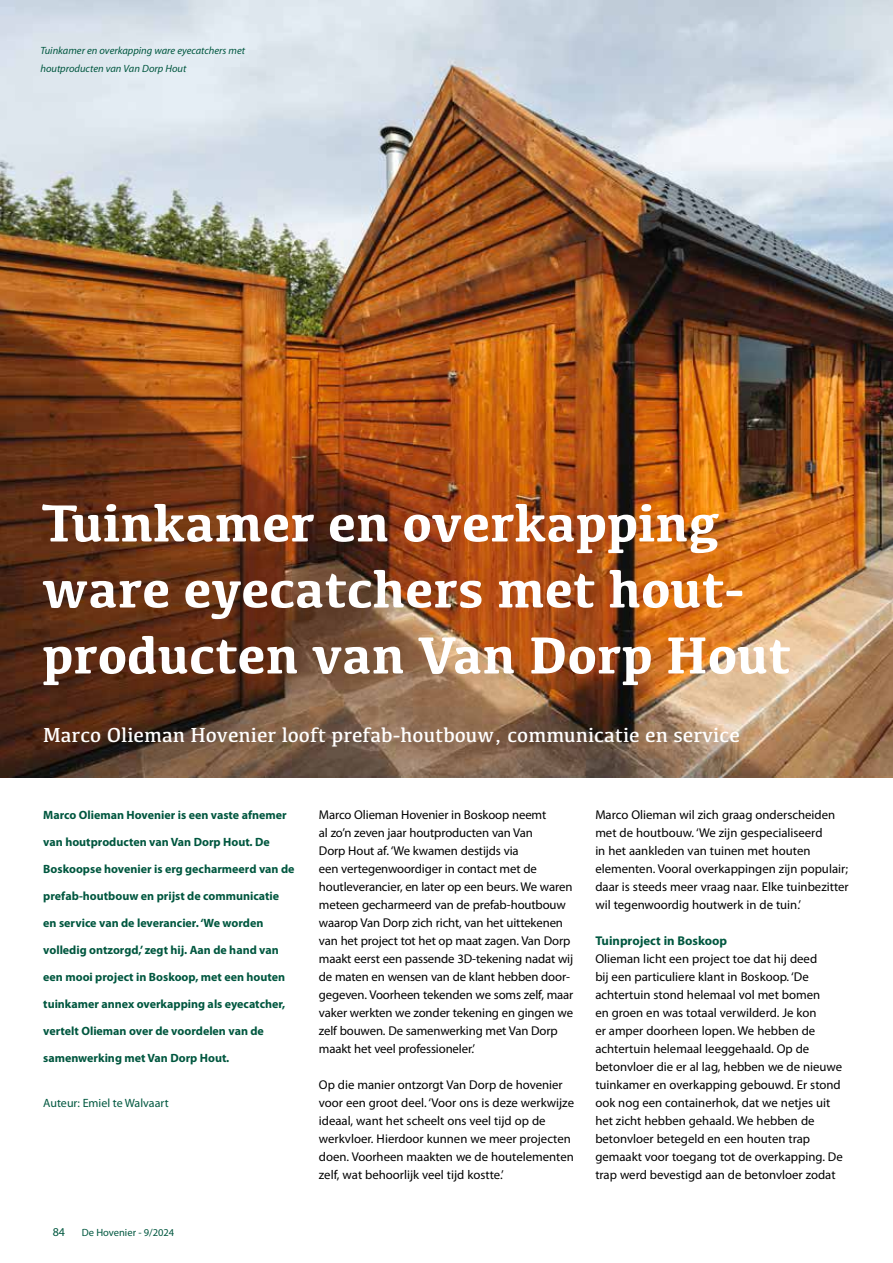
<style>
.page{position:relative;width:893px;height:1263px;background:#fff}
.page>*{position:absolute;margin:0;border:0;box-sizing:border-box;transform-origin:0 0}
.t1{font:700 54px/66px "Kefa";color:#fff}
.t2{font:21px "Kefa";color:#fff}
.t3{font:12.75px/18px "Myriad Pro";color:#000}
.t4{font:700 12.75px "Myriad Pro";color:#00573f}
.t5{font:700 12px "Myriad Pro";color:#00573f}
.t6{font:12px "Myriad Pro";color:#00573f}
.t7{font:italic 10.5px/18px "Myriad Pro";color:#00573f}
.t8{font:10.5px "Myriad Pro";color:#00573f}
</style>
<div class="page">
<img style="left:0;top:0;width:893px;height:778px">
<p class="t7" style="left:40px;top:41px;width:206px">Tuinkamer en overkapping ware eyecatchers met houtproducten van Van Dorp Hout</p>
<h1 class="t1" style="left:42px;top:487px;width:750px">Tuinkamer en overkapping ware eyecatchers met hout&shy;producten van Van Dorp Hout</h1>
<h2 class="t2" style="left:43px;top:722px;width:698px">Marco Olieman Hovenier looft prefab-houtbouw, communicatie en service</h2>
<p class="t5" style="left:43px;top:807px;width:245px">Marco Olieman Hovenier is een vaste afnemer</p>
<p class="t5" style="left:43px;top:834px;width:228px">van houtproducten van Van Dorp Hout. De</p>
<p class="t5" style="left:43px;top:861px;width:253px">Boskoopse hovenier is erg gecharmeerd van de</p>
<p class="t5" style="left:43px;top:888px;width:237px">prefab-houtbouw en prijst de communicatie</p>
<p class="t5" style="left:43px;top:915px;width:222px">en service van de leverancier. ‘We worden</p>
<p class="t5" style="left:43px;top:942px;width:237px">volledig ontzorgd,’ zegt hij. Aan de hand van</p>
<p class="t5" style="left:43px;top:969px;width:243px">een mooi project in Boskoop, met een houten</p>
<p class="t5" style="left:43px;top:996px;width:244px">tuinkamer annex overkapping als eyecatcher,</p>
<p class="t5" style="left:43px;top:1023px;width:222px">vertelt Olieman over de voordelen van de</p>
<p class="t5" style="left:43px;top:1050px;width:188px">samenwerking met Van Dorp Hout.</p>
<p class="t6" style="left:43px;top:1096px;width:127px">Auteur: Emiel te Walvaart</p>
<p class="t6" style="left:53px;top:1224px;width:14px">84</p>
<p class="t8" style="left:82px;top:1226px;width:94px">De Hovenier - 9/2024</p>
<p class="t3" style="left:319px;top:806px;width:256px">Marco Olieman Hovenier in Boskoop neemt<br>al zo’n zeven jaar houtproducten van Van<br>Dorp Hout af. ‘We kwamen destijds via<br>een vertegenwoordiger in contact met de houtleverancier, en later op een beurs. We waren meteen gecharmeerd van de prefab-houtbouw waarop Van Dorp zich richt, van het uittekenen van het project tot het op maat zagen. Van Dorp maakt eerst een passende 3D-tekening nadat wij de maten en wensen van de klant hebben door&shy;gegeven. Voorheen tekenden we soms zelf, maar vaker werkten we zonder tekening en gingen we zelf bouwen. De samenwerking met Van Dorp maakt het veel professioneler.’</p>
<p class="t3" style="left:319px;top:1076px;width:257px">Op die manier ontzorgt Van Dorp de hovenier voor een groot deel. ‘Voor ons is deze werkwijze ideaal, want het scheelt ons veel tijd op de werkvloer. Hierdoor kunnen we meer projecten doen. Voorheen maakten we de houtelementen zelf, wat behoorlijk veel tijd kostte.’</p>
<p class="t3" style="left:595px;top:806px;width:255px">Marco Olieman wil zich graag onderscheiden met de houtbouw. ‘We zijn gespecialiseerd<br>in het aankleden van tuinen met houten elementen. Vooral overkappingen zijn populair; daar is steeds meer vraag naar. Elke tuinbezitter wil tegenwoordig houtwerk in de tuin.’</p>
<p class="t4" style="left:595px;top:932px;width:133px">Tuinproject in Boskoop</p>
<p class="t3" style="left:595px;top:950px;width:249px">Olieman licht een project toe dat hij deed<br>bij een particuliere klant in Boskoop. ‘De achtertuin stond helemaal vol met bomen<br>en groen en was totaal verwilderd. Je kon<br>er amper doorheen lopen. We hebben de achtertuin helemaal leeggehaald. Op de betonvloer die er al lag, hebben we de nieuwe tuinkamer en overkapping gebouwd. Er stond ook nog een containerhok, dat we netjes uit het zicht hebben gehaald. We hebben de betonvloer betegeld en een houten trap gemaakt voor toegang tot de overkapping. De trap werd bevestigd aan de betonvloer zodat</p>
</div>
